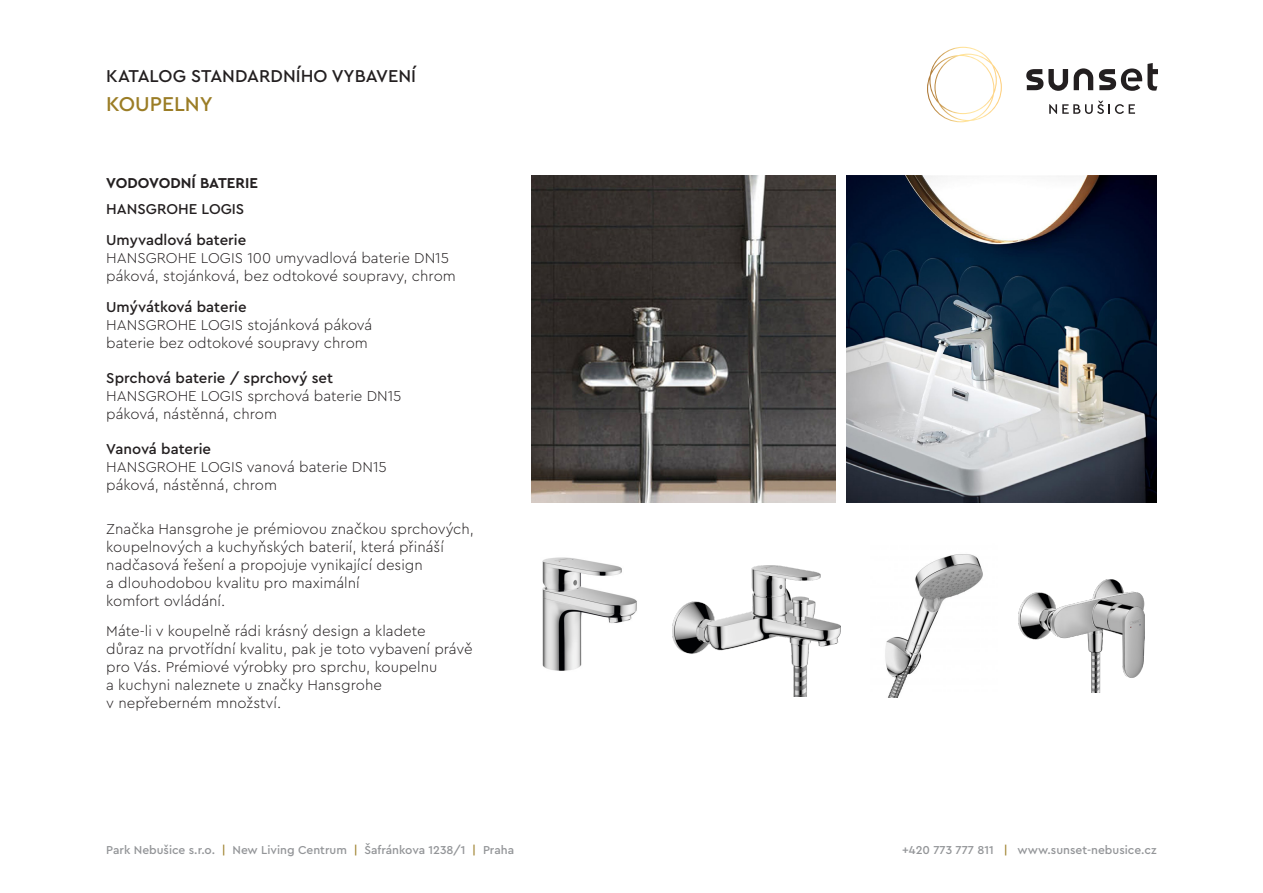
<style>
.page{position:relative;width:1263px;height:893px;background:#fff}
.page>*{position:absolute;margin:0;border:0;box-sizing:border-box;transform-origin:0 0}
.nadpis{font:500 21px "Cera Pro";color:#9b7d26}
.t1{font:500 18px "Cera Pro";color:#231f20}
.text{font:300 15px/18px "Cera Pro";color:#231f20}
.text-2{font:500 15px "Cera Pro";color:#231f20}
.podnadpis{font:700 15px "Cera Pro";color:#231f20}
.t2{font:500 12px "Cera Pro";color:#939598}
.s1{font-weight:500}
.s2{color:#9b7d26}
</style>
<div class="page">
<svg style="left:927px;top:47px;width:75px;height:75px"></svg>
<svg style="left:1074px;top:68px;width:19px;height:22px"></svg>
<svg style="left:1026px;top:69px;width:42px;height:22px"></svg>
<svg style="left:1099px;top:63px;width:59px;height:28px"></svg>
<svg style="left:1049px;top:101px;width:86px;height:13px"></svg>
<img style="left:542px;top:557px;width:95px;height:114px">
<img style="left:672px;top:565px;width:169px;height:132px">
<img style="left:885px;top:554px;width:98px;height:144px">
<img style="left:1018px;top:580px;width:126px;height:112px">
<img style="left:531px;top:176px;width:305px;height:326px">
<img style="left:847px;top:176px;width:310px;height:326px">
<p class="t1" style="left:106px;top:64px;width:311px">KATALOG STANDARDNÍHO VYBAVENÍ</p>
<p class="nadpis" style="left:106px;top:90px;width:108px">KOUPELNY</p>
<p class="podnadpis" style="left:106px;top:173px;width:153px">VODOVODNÍ BATERIE</p>
<p class="text-2" style="left:106px;top:199px;width:140px">HANSGROHE LOGIS</p>
<p class="text" style="left:106px;top:231px;width:351px"><span class="s1">Umyvadlová baterie<br></span>HANSGROHE LOGIS 100 umyvadlová baterie DN15 páková, stojánková, bez odtokové soupravy, chrom</p>
<p class="text-2" style="left:106px;top:297px;width:142px">Umývátková baterie</p>
<p class="text" style="left:106px;top:315px;width:268px">HANSGROHE LOGIS stojánková páková baterie bez odtokové soupravy chrom</p>
<p class="text-2" style="left:106px;top:368px;width:228px">Sprchová baterie / sprchový set</p>
<p class="text" style="left:106px;top:386px;width:297px">HANSGROHE LOGIS sprchová baterie DN15 páková, nástěnná, chrom</p>
<p class="text-2" style="left:106px;top:439px;width:106px">Vanová baterie</p>
<p class="text" style="left:106px;top:457px;width:282px">HANSGROHE LOGIS vanová baterie DN15 páková, nástěnná, chrom</p>
<p class="text" style="left:106px;top:519px;width:369px">Značka Hansgrohe je prémiovou značkou sprchových, koupelnových a kuchyňských baterií, která přináší nadčasová řešení a propojuje vynikající design<br>a dlouhodobou kvalitu pro maximální<br>komfort ovládání.</p>
<p class="text" style="left:106px;top:622px;width:368px">Máte-li v koupelně rádi krásný design a kladete<br>důraz na prvotřídní kvalitu, pak je toto vybavení právě pro Vás. Prémiové výrobky pro sprchu, koupelnu<br>a kuchyni naleznete u značky Hansgrohe<br>v nepřeberném množství.</p>
<p class="t2" style="left:106px;top:842px;width:409px">Park Nebušice s.r.o. <span class="s2">|</span> New Living Centrum <span class="s2">|</span> Šafránkova 1238/1 <span class="s2">|</span> Praha</p>
<p class="t2" style="left:902px;top:842px;width:256px">+420 773 777 811 <span class="s2">|</span> www.sunset-nebusice.cz</p>
</div>
